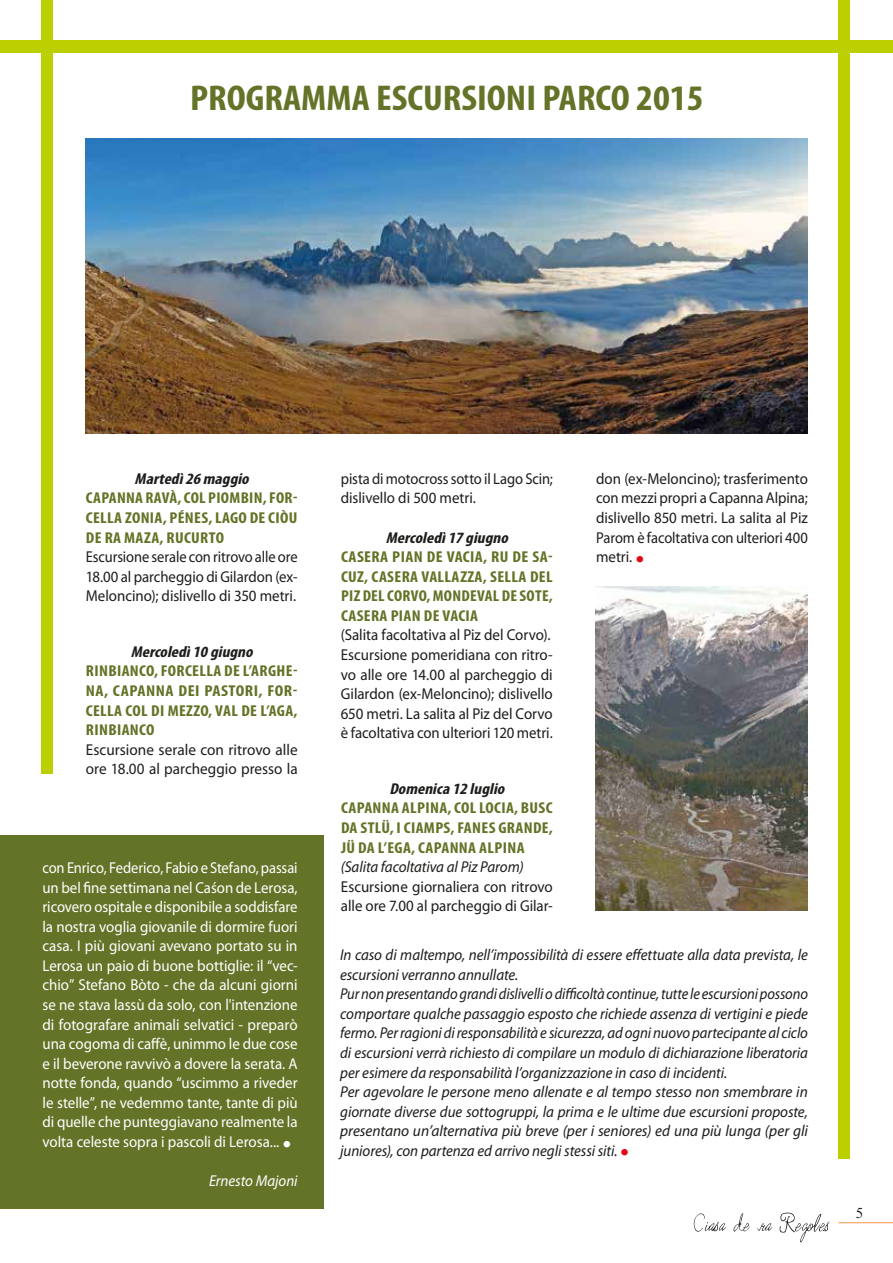
<style>
.page{position:relative;width:893px;height:1263px;background:#fff}
.page>*{position:absolute;margin:0;border:0;box-sizing:border-box;transform-origin:0 0}
.t1{font:700 condensed 36px "Myriad Pro";color:#637327;scale:1.1 1}
.t2{font:italic 15.75px/19.5px "Myriad Pro";letter-spacing:-.005em;color:#1d1d1b;scale:.95 1}
.t3{font:15.75px/19.6px "Myriad Pro";letter-spacing:-.005em;color:#fff;text-align:justify;scale:.92 1}
.t4{font:15.75px/19.5px "Myriad Pro";letter-spacing:-.005em;color:#1d1d1b;scale:.95 1}
.t5{font:700 condensed 15.75px/19.6px "Myriad Pro";letter-spacing:.02em;color:#637327;text-align:justify;scale:1.1 1}
.t6{font:15.75px/19.5px "Myriad Pro";letter-spacing:-.005em;color:#1d1d1b;text-align:justify;scale:.92 1}
.t7{font:700 condensed 15.75px/19.5px "Myriad Pro";letter-spacing:.02em;color:#637327;text-align:justify;scale:1.11 1}
.t8{font:700 condensed 15.75px/19.6px "Myriad Pro";letter-spacing:.02em;color:#637327;text-align:justify;scale:1.09 1}
.t9{font:italic 700 condensed 15.75px "Myriad Pro";color:#1d1d1b;scale:1.1 1}
.t10{font:15.75px/19.5px "Myriad Pro";letter-spacing:-.005em;color:#1d1d1b}
.t11{font:italic 15.75px "Myriad Pro";letter-spacing:-.005em;color:#fff;scale:.95 1}
.t12{font:15px "Times New Roman";color:#1d1d1b}
.s1{font-family:"Adobe Garamond Pro";font-size:23.25px}
.s2{font-family:"Adobe Garamond Pro";font-size:23.25px;color:#e30613}
.s3{font-family:"Adobe Garamond Pro";font-style:normal;font-size:23.25px;color:#e30613}
</style>
<div class="page">
<hr style="left:838px;top:1222px;width:55px;height:1px;background:#f4943f">
<svg style="left:694px;top:1212px;width:135px;height:30px"></svg>
<img style="left:595px;top:587px;width:213px;height:323px">
<img style="left:86px;top:138px;width:722px;height:296px">
<div style="left:838px;top:0;width:12px;height:1159px;background:#bccf00"></div>
<div style="left:41px;top:0;width:12px;height:774px;background:#bccf00"></div>
<div style="left:0;top:40px;width:893px;height:13px;background:#bccf00"></div>
<div style="left:0;top:836px;width:323px;height:373px;background:#637327"></div>
<h1 class="t1" style="left:190px;top:75px;width:468px">PROGRAMMA ESCURSIONI PARCO 2015</h1>
<p class="t9" style="left:135px;top:469px;width:109px">Martedì26maggio</p>
<p class="t8" style="left:86px;top:488px;width:196px">CAPANNA RAVÀ, COL PIOMBIN, FOR-CELLA ZONIA, PÉNES, LAGO DE CIÒU DE RA MAZA, RUCURTO</p>
<p class="t6" style="left:86px;top:547px;width:232px">Escursione serale con ritrovo alle ore 18.00 al parcheggio di Gilardon (ex-Meloncino); dislivello di 350 metri.</p>
<p class="t9" style="left:131px;top:642px;width:116px">Mercoledì10giugno</p>
<p class="t5" style="left:86px;top:661px;width:194px">RINBIANCO, FORCELLA DE L’ARGHE-NA, CAPANNA DEI PASTORI, FOR-CELLA COL DI MEZZO, VAL DE L’AGA, RINBIANCO</p>
<p class="t10" style="left:86px;top:739px;width:213px">Escursione serale con ritrovo alle ore 18.00 al parcheggio presso la</p>
<p class="t3" style="left:43px;top:857px;width:279px">con Enrico, Federico, Fabio e Stefano, passai un bel fine settimana nel Caśon de Lerosa, ricovero ospitale e disponibile a soddisfare la nostra voglia giovanile di dormire fuori casa. I più giovani avevano portato su in Lerosa un paio di buone bottiglie: il “vec&shy;chio” Stefano Bòto - che da alcuni giorni se ne stava lassù da solo, con l'intenzione di fotografare animali selvatici - preparò una cogoma di caffè, unimmo le due cose e il beverone ravvivò a dovere la serata. A notte fonda, quando “uscimmo a riveder le stelle”, ne vedemmo tante, tante di più di quelle che punteggiavano realmente la volta celeste sopra i pascoli di Lerosa... <span class="s1">•</span></p>
<p class="t11" style="left:209px;top:1171px;width:95px">Ernesto Majoni</p>
<p class="t6" style="left:341px;top:468px;width:232px">pista di motocross sotto il Lago Scin; dislivello di 500 metri.</p>
<p class="t9" style="left:386px;top:527px;width:116px">Mercoledì17giugno</p>
<p class="t7" style="left:341px;top:547px;width:192px">CASERA PIAN DE VACIA, RU DE SA-CUZ, CASERA VALLAZZA, SELLA DEL PIZ DEL CORVO, MONDEVAL DE SOTE, CASERA PIAN DE VACIA</p>
<p class="t4" style="left:341px;top:625px;width:225px">(Salita facoltativa al Piz del Corvo).<br>Escursione pomeridiana con ritro&shy;vo alle ore 14.00 al parcheggio di Gilardon (ex-Meloncino); dislivello 650 metri. La salita al Piz del Corvo è facoltativa con ulteriori 120 metri.</p>
<p class="t9" style="left:389px;top:779px;width:110px">Domenica12luglio</p>
<p class="t5" style="left:341px;top:798px;width:194px">CAPANNA ALPINA, COL LOCIA, BUSC DA STLÜ, I CIAMPS, FANES GRANDE, JÜ DA L’EGA, CAPANNA ALPINA</p>
<p class="t2" style="left:341px;top:857px;width:194px">(Salita facoltativa al Piz Parom)</p>
<p class="t4" style="left:341px;top:876px;width:225px">Escursione giornaliera con ritrovo alle ore 7.00 al parcheggio di Gilar-</p>
<p class="t4" style="left:596px;top:468px;width:225px;text-align:justify">don (ex-Meloncino); trasferimento con mezzi propri a Capanna Alpina; dislivello 850 metri. La salita al Piz Parom è facoltativa con ulteriori 400 metri. <span class="s2">•</span></p>
<p class="t2" style="left:340px;top:945px;width:494px">In caso di maltempo, nell’impossibilità di essere effettuate alla data prevista, le escursioni verranno annullate.<br>Pur non presentando grandi dislivelli o difficoltà continue, tutte le escursioni possono comportare qualche passaggio esposto che richiede assenza di vertigini e piede fermo. Per ragioni di responsabilità e sicurezza, ad ogni nuovo partecipante al ciclo di escursioni verrà richiesto di compilare un modulo di dichiarazione liberatoria per esimere da responsabilità l’organizzazione in caso di incidenti.<br>Per agevolare le persone meno allenate e al tempo stesso non smembrare in giornate diverse due sottogruppi, la prima e le ultime due escursioni proposte, presentano un’alternativa più breve (per i seniores) ed una più lunga (per gli juniores), con partenza ed arrivo negli stessi siti. <span class="s3">•</span></p>
<p class="t12" style="left:856px;top:1203px;width:9px">5</p>
</div>
